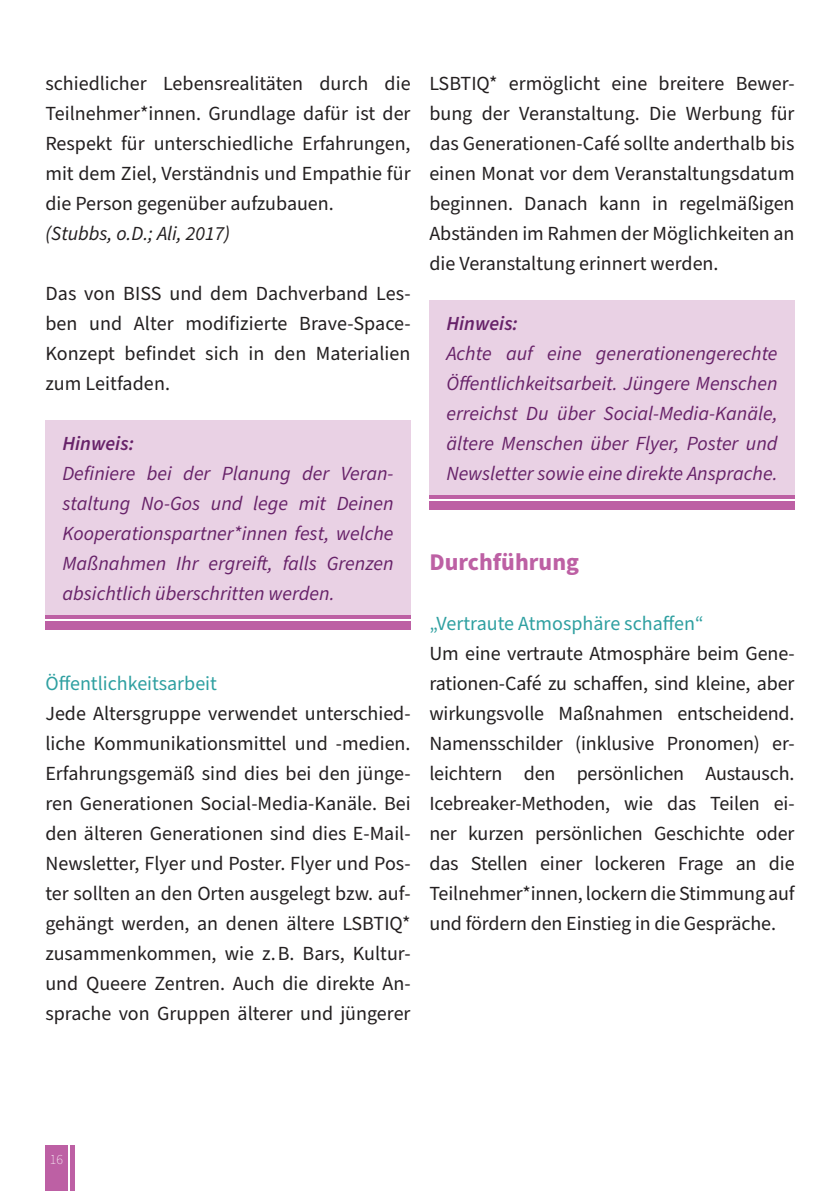
<style>
.page{position:relative;width:840px;height:1191px;background:#fff}
.page>*{position:absolute;margin:0;border:0;box-sizing:border-box;transform-origin:0 0}
.BISS{font:700 24px "Source Sans Pro";color:#bd60a4}
.BISS-2{font:20px/30px "Source Sans Pro";color:#231f20;text-align:justify}
.BISS-3{font:italic 20px/30px "Source Sans Pro";color:#672269;text-align:justify}
.BISS-4{font:20px "Source Sans Pro";color:#2fa0a1}
.BISS-5{font:italic 20px "Source Sans Pro";color:#231f20}
.BISS-6{font:italic 600 20px "Source Sans Pro";color:#672269}
.t1{font:200 14px "Source Sans Pro";color:#fff}
</style>
<div class="page">
<div style="left:45px;top:420px;width:365px;height:197px;background:#e9d1e4"></div>
<div style="left:45px;top:621px;width:365px;height:8px;background:#bd60a4"></div>
<hr style="left:45px;top:615px;width:365px;height:4px;background:#bd60a4">
<div style="left:429px;top:300px;width:365px;height:197px;background:#e9d1e4"></div>
<div style="left:429px;top:501px;width:365px;height:9px;background:#bd60a4"></div>
<hr style="left:429px;top:495px;width:365px;height:4px;background:#bd60a4">
<div style="left:45px;top:1145px;width:22px;height:46px;background:#bd60a4"></div>
<div style="left:70px;top:1145px;width:5px;height:46px;background:#bd60a4"></div>
<p class="BISS-2" style="left:45px;top:69px;width:366px">schiedlicher Lebensrealitäten durch die Teilnehmer*innen. Grundlage dafür ist der Respekt für unterschiedliche Erfahrungen, mit dem Ziel, Verständnis und Empathie für die Person gegenüber aufzubauen.</p>
<p class="BISS-5" style="left:45px;top:220px;width:186px">(Stubbs, o.D.; Ali, 2017)</p>
<p class="BISS-2" style="left:45px;top:279px;width:366px">Das von BISS und dem Dachverband Les&shy;ben und Alter modifizierte Brave-Space-Konzept befindet sich in den Materialien zum Leitfaden.</p>
<p class="BISS-6" style="left:62px;top:430px;width:73px">Hinweis:</p>
<p class="BISS-3" style="left:62px;top:459px;width:332px">Definiere bei der Planung der Veran&shy;staltung No-Gos und lege mit Deinen Kooperationspartner*innen fest, welche Maßnahmen Ihr ergreift, falls Grenzen absichtlich überschritten werden.</p>
<p class="BISS-4" style="left:45px;top:670px;width:173px">Öffentlichkeitsarbeit</p>
<p class="BISS-2" style="left:45px;top:699px;width:366px">Jede Altersgruppe verwendet unterschied&shy;liche Kommunikationsmittel und -medien.<br>Erfahrungsgemäß sind dies bei den jünge&shy;ren Generationen Social-Media-Kanäle. Bei den älteren Generationen sind dies E-Mail-Newsletter, Flyer und Poster. Flyer und Pos&shy;ter sollten an den Orten ausgelegt bzw. auf&shy;gehängt werden, an denen ältere LSBTIQ* zusammenkommen, wie z. B. Bars, Kultur&shy;und Queere Zentren. Auch die direkte An&shy;sprache von Gruppen älterer und jüngerer</p>
<p class="BISS-2" style="left:429px;top:69px;width:366px">LSBTIQ* ermöglicht eine breitere Bewer&shy;bung der Veranstaltung. Die Werbung für das Generationen-Café sollte anderthalb bis einen Monat vor dem Veranstaltungsdatum beginnen. Danach kann in regelmäßigen Abständen im Rahmen der Möglichkeiten an die Veranstaltung erinnert werden.</p>
<p class="BISS-6" style="left:446px;top:310px;width:73px">Hinweis:</p>
<p class="BISS-3" style="left:446px;top:339px;width:332px">Achte auf eine generationengerechte Öffentlichkeitsarbeit. Jüngere Menschen erreichst Du über Social-Media-Kanäle, ältere Menschen über Flyer, Poster und Newsletter sowie eine direkte Ansprache.</p>
<p class="BISS" style="left:429px;top:545px;width:151px">Durchführung</p>
<p class="BISS-4" style="left:429px;top:610px;width:275px">„Vertraute Atmosphäre schaffen“</p>
<p class="BISS-2" style="left:429px;top:639px;width:366px">Um eine vertraute Atmosphäre beim Gene&shy;rationen-Café zu schaffen, sind kleine, aber wirkungsvolle Maßnahmen entscheidend.<br>Namensschilder (inklusive Pronomen) er&shy;leichtern den persönlichen Austausch.<br>Icebreaker-Methoden, wie das Teilen ei&shy;ner kurzen persönlichen Geschichte oder das Stellen einer lockeren Frage an die Teilnehmer*innen, lockern die Stimmung auf und fördern den Einstieg in die Gespräche.</p>
<p class="t1" style="left:50px;top:1150px;width:15px">16</p>
</div>
